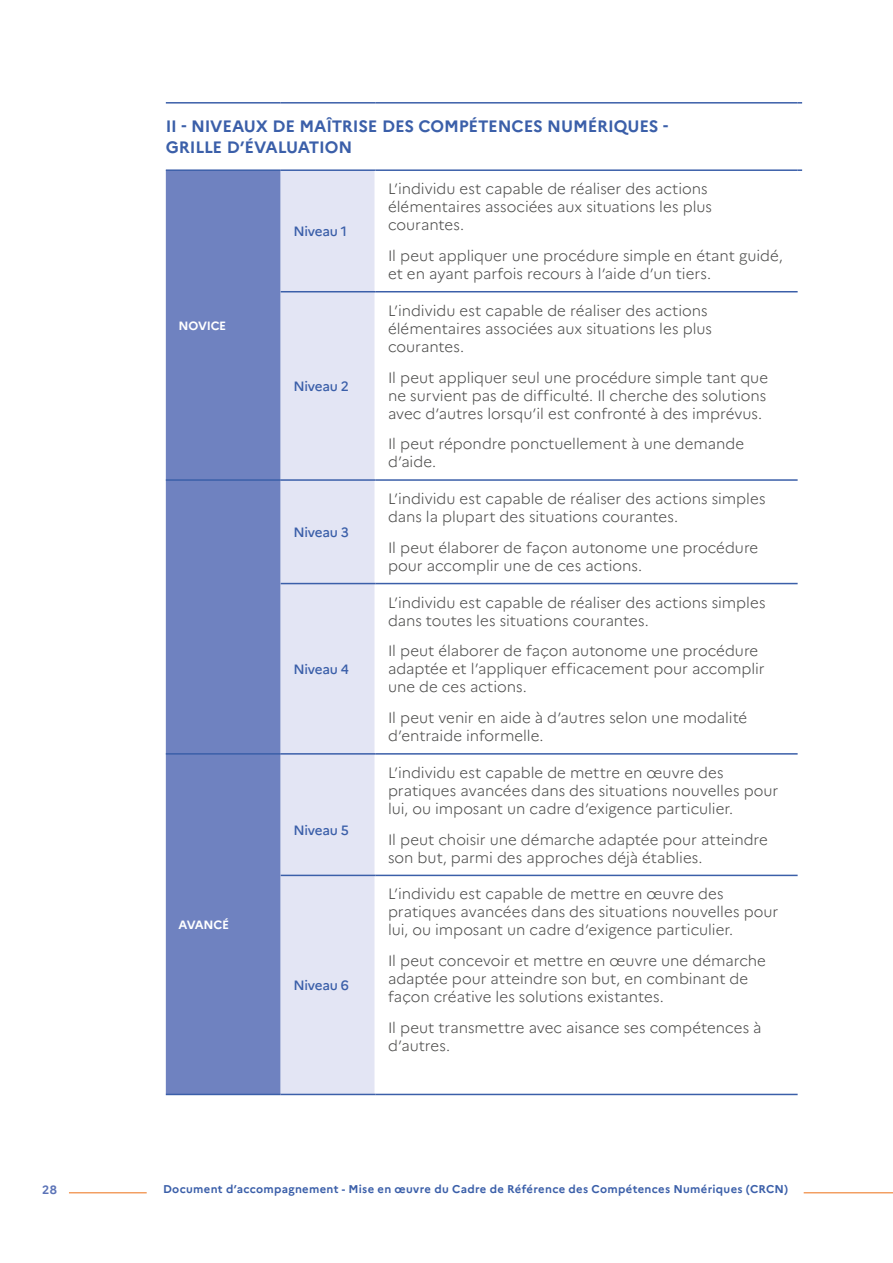
<style>
.page{position:relative;width:893px;height:1263px;background:#fff}
.page>*{position:absolute;margin:0;border:0;box-sizing:border-box;transform-origin:0 0}
.t1{font:700 16.5px/21px "Marianne";letter-spacing:-.01em;color:#3b5fa9}
.t2{font:300 15px/18px "Marianne";color:#4a4a49}
.t3{font:500 13.5px "Marianne";letter-spacing:-.02em;color:#3b5fa9}
.t4{font:700 12px "Marianne";letter-spacing:-.02em;color:#fff}
.t5{font:700 12px "Marianne";color:#5b73b7}
.t6{font:700 11.25px "Marianne";letter-spacing:.025em;color:#3b5fa9}
</style>
<div class="page">
<hr style="left:804px;top:1192px;width:89px;height:1px;background:#ed7016">
<hr style="left:69px;top:1192px;width:78px;height:1px;background:#ed7016">
<div style="left:166px;top:171px;width:115px;height:923px;background:#6f82c0"></div>
<div style="left:281px;top:171px;width:93px;height:923px;background:#e3e5f4"></div>
<hr style="left:166px;top:102px;width:115px;height:2px;background:#3b5fa9">
<hr style="left:281px;top:102px;width:94px;height:2px;background:#3b5fa9">
<hr style="left:375px;top:102px;width:423px;height:2px;background:#3b5fa9">
<hr style="left:166px;top:169px;width:115px;height:2px;background:#3b5fa9">
<hr style="left:281px;top:169px;width:94px;height:2px;background:#3b5fa9">
<hr style="left:375px;top:169px;width:423px;height:2px;background:#3b5fa9">
<hr style="left:166px;top:479px;width:115px;height:2px;background:#3b5fa9">
<hr style="left:166px;top:753px;width:115px;height:2px;background:#3b5fa9">
<hr style="left:166px;top:1094px;width:115px;height:1px;background:#3b5fa9">
<hr style="left:281px;top:291px;width:94px;height:1px;background:#3b5fa9">
<hr style="left:281px;top:479px;width:94px;height:2px;background:#3b5fa9">
<hr style="left:281px;top:583px;width:94px;height:1px;background:#3b5fa9">
<hr style="left:281px;top:753px;width:94px;height:2px;background:#3b5fa9">
<hr style="left:281px;top:875px;width:94px;height:1px;background:#3b5fa9">
<hr style="left:281px;top:1094px;width:94px;height:1px;background:#3b5fa9">
<hr style="left:375px;top:291px;width:423px;height:1px;background:#3b5fa9">
<hr style="left:375px;top:479px;width:423px;height:2px;background:#3b5fa9">
<hr style="left:375px;top:583px;width:423px;height:1px;background:#3b5fa9">
<hr style="left:375px;top:753px;width:423px;height:2px;background:#3b5fa9">
<hr style="left:375px;top:875px;width:423px;height:1px;background:#3b5fa9">
<hr style="left:375px;top:1094px;width:423px;height:1px;background:#3b5fa9">
<p class="t1" style="left:166px;top:116px;width:504px">II - NIVEAUX DE MAÎTRISE DES COMPÉTENCES NUMÉRIQUES -<br>GRILLE D’ÉVALUATION</p>
<p class="t4" style="left:179px;top:318px;width:49px">NOVICE</p>
<p class="t4" style="left:179px;top:917px;width:52px">AVANCÉ</p>
<p class="t3" style="left:293px;top:223px;width:55px">Niveau 1</p>
<p class="t3" style="left:293px;top:378px;width:57px">Niveau 2</p>
<p class="t3" style="left:293px;top:524px;width:57px">Niveau 3</p>
<p class="t3" style="left:293px;top:661px;width:57px">Niveau 4</p>
<p class="t3" style="left:293px;top:822px;width:57px">Niveau 5</p>
<p class="t3" style="left:293px;top:977px;width:57px">Niveau 6</p>
<p class="t2" style="left:388px;top:180px;width:325px">L’individu est capable de réaliser des actions élémentaires associées aux situations les plus courantes.</p>
<p class="t2" style="left:388px;top:247px;width:396px">Il peut appliquer une procédure simple en étant guidé, et en ayant parfois recours à l’aide d’un tiers.</p>
<p class="t2" style="left:388px;top:301px;width:325px">L’individu est capable de réaliser des actions élémentaires associées aux situations les plus courantes.</p>
<p class="t2" style="left:388px;top:368px;width:382px;text-align:justify">Il peut appliquer seul une procédure simple tant que ne survient pas de difficulté. Il cherche des solutions avec d’autres lorsqu’il est confronté à des imprévus.</p>
<p class="t2" style="left:388px;top:435px;width:358px">Il peut répondre ponctuellement à une demande d’aide.</p>
<p class="t2" style="left:388px;top:490px;width:379px">L’individu est capable de réaliser des actions simples dans la plupart des situations courantes.</p>
<p class="t2" style="left:388px;top:538px;width:372px">Il peut élaborer de façon autonome une procédure pour accomplir une de ces actions.</p>
<p class="t2" style="left:388px;top:593px;width:379px">L’individu est capable de réaliser des actions simples dans toutes les situations courantes.</p>
<p class="t2" style="left:388px;top:642px;width:378px">Il peut élaborer de façon autonome une procédure adaptée et l’appliquer efficacement pour accomplir une de ces actions.</p>
<p class="t2" style="left:388px;top:709px;width:361px">Il peut venir en aide à d’autres selon une modalité d’entraide informelle.</p>
<p class="t2" style="left:388px;top:763px;width:392px">L’individu est capable de mettre en œuvre des pratiques avancées dans des situations nouvelles pour lui, ou imposant un cadre d’exigence particulier.</p>
<p class="t2" style="left:388px;top:830px;width:381px">Il peut choisir une démarche adaptée pour atteindre son but, parmi des approches déjà établies.</p>
<p class="t2" style="left:388px;top:885px;width:392px">L’individu est capable de mettre en œuvre des pratiques avancées dans des situations nouvelles pour lui, ou imposant un cadre d’exigence particulier.</p>
<p class="t2" style="left:388px;top:952px;width:379px">Il peut concevoir et mettre en œuvre une démarche adaptée pour atteindre son but, en combinant de façon créative les solutions existantes.</p>
<p class="t2" style="left:388px;top:1018px;width:375px">Il peut transmettre avec aisance ses compétences à d’autres.</p>
<p class="t5" style="left:42px;top:1183px;width:16px">28</p>
<p class="t6" style="left:163px;top:1182px;width:627px">Document d’accompagnement - Mise en œuvre du Cadre de Référence des Compétences Numériques (CRCN)</p>
</div>
